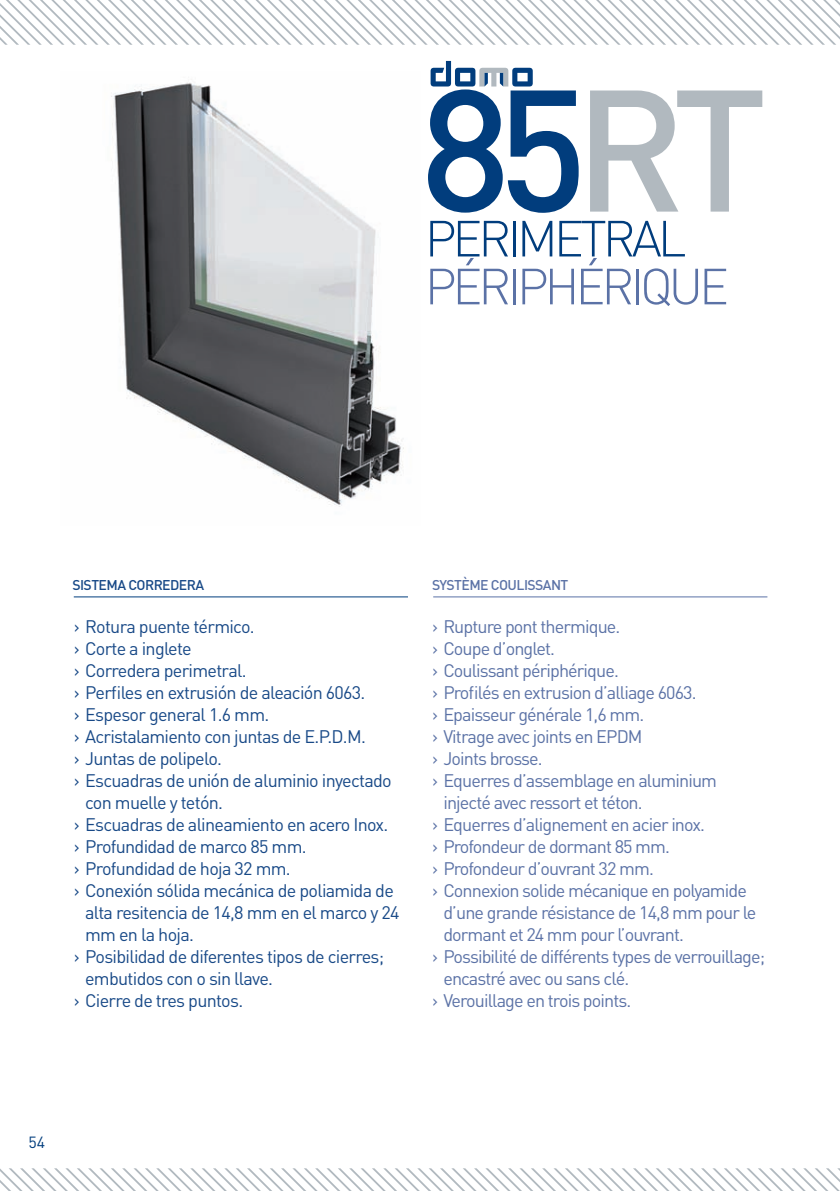
<style>
.page{position:relative;width:840px;height:1191px;background:#fff}
.page>*{position:absolute;margin:0;border:0;box-sizing:border-box;transform-origin:0 0}
.t1{font:500 170px "DIN";color:#013d7d}
.t2{font:300 50px "DIN";letter-spacing:-.08em;color:#5b72a6}
.t3{font:300 50px "DIN";letter-spacing:-.08em;color:#013d7d}
.t4{font:18px/22px "DIN";letter-spacing:-.05em;color:#5b72a6}
.t5{font:18px/22px "DIN";letter-spacing:-.04em;color:#184987}
.t6{font:16px "DIN";color:#013d7d}
.t7{font:500 14px "DIN";letter-spacing:-.04em;color:#5b72a6}
.t8{font:500 14px "DIN";letter-spacing:-.04em;color:#184987}
.s1{color:#b1b9bf}
</style>
<div class="page">
<svg style="left:0;top:0;width:839px;height:45px"></svg>
<svg style="left:0;top:1168px;width:839px;height:23px"></svg>
<hr style="left:433px;top:596px;width:334px;height:1px;background:#5b72a6">
<img style="left:111px;top:82px;width:293px;height:425px">
<svg style="left:430px;top:61px;width:102px;height:25px"></svg>
<hr style="left:74px;top:596px;width:334px;height:1px;background:#013d7d">
<p class="t1" style="left:420px;top:42px;width:349px">85<span class="s1">RT</span></p>
<p class="t3" style="left:424px;top:208px;width:263px">PERIMETRAL</p>
<p class="t2" style="left:424px;top:255px;width:305px">PÉRIPHÉRIQUE</p>
<p class="t8" style="left:72px;top:575px;width:133px">SISTEMA CORREDERA</p>
<p class="t5" style="left:74px;top:615px;width:179px">› Rotura puente térmico.</p>
<p class="t5" style="left:74px;top:637px;width:119px">› Corte a inglete</p>
<p class="t5" style="left:74px;top:659px;width:171px">› Corredera perimetral.</p>
<p class="t5" style="left:74px;top:681px;width:290px">› Perfiles en extrusión de aleación 6063.</p>
<p class="t5" style="left:74px;top:703px;width:194px">› Espesor general 1.6 mm.</p>
<p class="t5" style="left:74px;top:725px;width:290px">› Acristalamiento con juntas de E. P. D. M.</p>
<p class="t5" style="left:74px;top:747px;width:146px">› Juntas de polipelo.</p>
<p class="t5" style="left:85px;top:769px;width:308px;text-indent:-11px">› Escuadras de unión de aluminio inyectado con muelle y tetón.</p>
<p class="t5" style="left:74px;top:813px;width:313px">› Escuadras de alineamiento en acero Inox.</p>
<p class="t5" style="left:74px;top:835px;width:231px">› Profundidad de marco 85 mm.</p>
<p class="t5" style="left:74px;top:857px;width:215px">› Profundidad de hoja 32 mm.</p>
<p class="t5" style="left:85px;top:879px;width:316px;text-indent:-11px">› Conexión sólida mecánica de poliamida de alta resitencia de 14,8 mm en el marco y 24 mm en la hoja.</p>
<p class="t5" style="left:85px;top:945px;width:300px;text-indent:-11px">› Posibilidad de diferentes tipos de cierres; embutidos con o sin llave.</p>
<p class="t5" style="left:74px;top:989px;width:168px">› Cierre de tres puntos.</p>
<p class="t7" style="left:432px;top:575px;width:138px">SYSTÈME COULISSANT</p>
<p class="t4" style="left:432px;top:615px;width:187px">› Rupture pont thermique.</p>
<p class="t4" style="left:432px;top:637px;width:121px">› Coupe d’onglet.</p>
<p class="t4" style="left:432px;top:659px;width:185px">› Coulissant périphérique.</p>
<p class="t4" style="left:432px;top:681px;width:263px">› Profilés en extrusion d’alliage 6063.</p>
<p class="t4" style="left:432px;top:703px;width:210px">› Epaisseur générale 1,6 mm.</p>
<p class="t4" style="left:432px;top:725px;width:212px">› Vitrage avec joints en EPDM</p>
<p class="t4" style="left:432px;top:747px;width:109px">› Joints brosse.</p>
<p class="t4" style="left:443px;top:769px;width:275px;text-indent:-11px">› Equerres d’assemblage en aluminium injecté avec ressort et téton.</p>
<p class="t4" style="left:432px;top:813px;width:271px">› Equerres d’alignement en acier inox.</p>
<p class="t4" style="left:432px;top:835px;width:236px">› Profondeur de dormant 85 mm.</p>
<p class="t4" style="left:432px;top:857px;width:220px">› Profondeur d’ouvrant 32 mm.</p>
<p class="t4" style="left:443px;top:879px;width:314px;text-indent:-11px">› Connexion solide mécanique en polyamide d’une grande résistance de 14,8 mm pour le dormant et 24 mm pour l’ouvrant.</p>
<p class="t4" style="left:443px;top:945px;width:323px;text-indent:-11px">› Possibilité de différents types de verrouillage; encastré avec ou sans clé.</p>
<p class="t4" style="left:432px;top:989px;width:198px">› Verouillage en trois points.</p>
<p class="t6" style="left:28px;top:1132px;width:18px">54</p>
</div>
